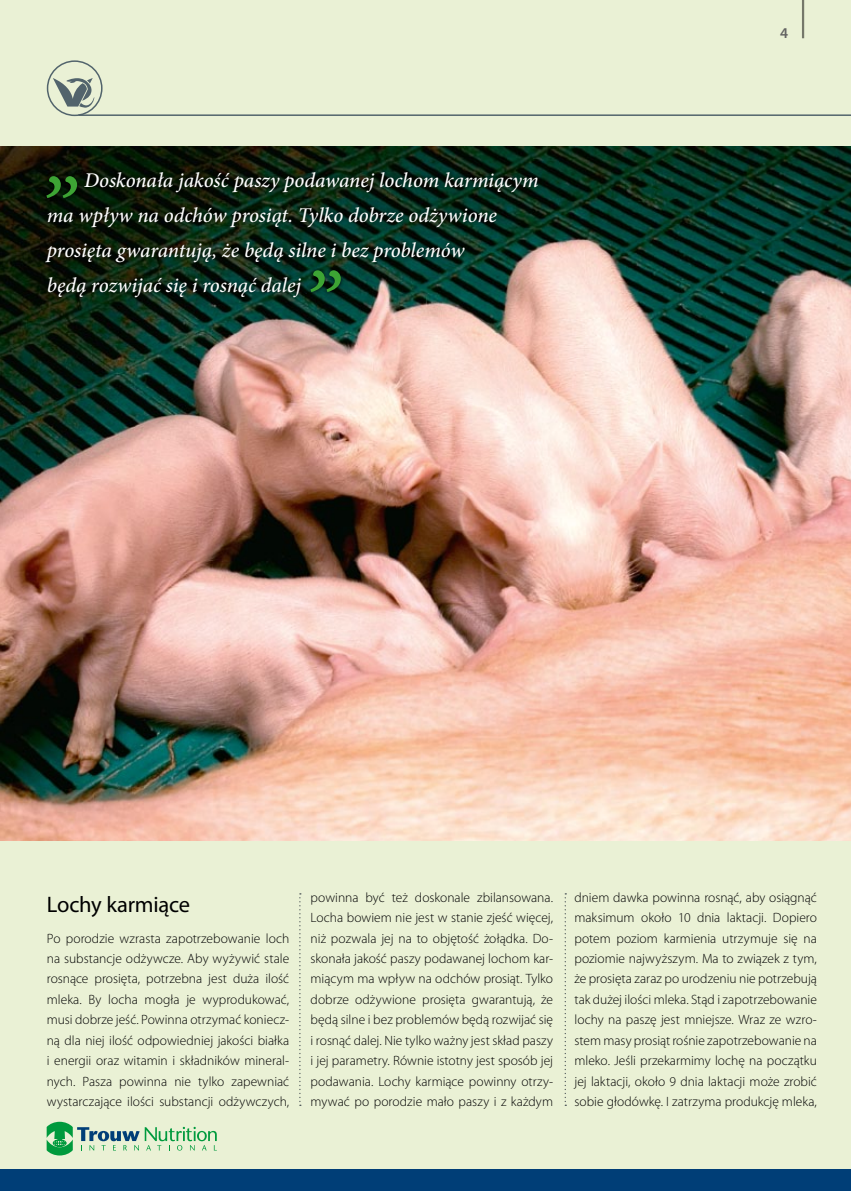
<style>
.page{position:relative;width:851px;height:1191px;background:#fff}
.page>*{position:absolute;margin:0;border:0;box-sizing:border-box;transform-origin:0 0}
.t1{font:italic 500 91.5px "Minion Pro";color:#3da434}
.t2{font:22.5px "Myriad Pro";letter-spacing:-.01em;color:#000}
.t3{font:italic 500 21px/35.2px "Minion Pro";letter-spacing:-.005em;color:#fff}
.t4{font:600 15px "Myriad Pro";color:#636362}
.t5{font:300 13.5px/20.4px "Myriad Pro";letter-spacing:.005em;color:#000;text-align:justify}
</style>
<div class="page">
<hr style="left:850px;top:0;width:1px;height:1191px;background:#eaf1d5">
<div style="left:0;top:0;width:850px;height:1191px;background:#eaf1d5"></div>
<svg style="left:850px;top:1169px;width:1px;height:22px"></svg>
<div style="left:0;top:1169px;width:850px;height:22px;background:#003e77"></div>
<hr style="left:801px;top:0;width:3px;height:38px;background:#000">
<svg style="left:47px;top:1121px;width:170px;height:34px"></svg>
<hr style="left:78px;top:114px;width:772px;height:2px;background:#52646c">
<div style="left:47px;top:60px;width:55px;height:56px;border:2px solid #52646c;border-radius:50%"></div>
<svg style="left:53px;top:78px;width:41px;height:30px"></svg>
<svg style="left:564px;top:893px;width:2px;height:213px"></svg>
<svg style="left:299px;top:893px;width:2px;height:213px"></svg>
<img style="left:0;top:146px;width:850px;height:694px">
<div style="left:41px;top:167px;width:501px;height:135px;background:#000;opacity:.87"></div>
<h3 class="t3" style="left:47px;top:162px;width:493px;text-indent:37px">Doskonała jakość paszy podawanej lochom karmiącym ma wpływ na odchów prosiąt. Tylko dobrze odżywione prosięta gwarantują, że będą silne i bez problemów<br>będą rozwijać się i rosnąć dalej</h3>
<h1 class="t1" style="left:47px;top:96px;width:39px">„</h1>
<h1 class="t1" style="left:301px;top:243px;width:38px">”</h1>
<p class="t4" style="left:780px;top:23px;width:10px">4</p>
<h2 class="t2" style="left:47px;top:890px;width:145px">Lochy karmiące</h2>
<p class="t5" style="left:47px;top:927px;width:244px">Po porodzie wzrasta zapotrzebowanie loch na substancje odżywcze. Aby wyżywić stale rosnące prosięta, potrzebna jest duża ilość mleka. By locha mogła je wyprodukować, musi dobrze jeść. Powinna otrzymać koniecz&shy;ną dla niej ilość odpowiedniej jakości białka i energii oraz witamin i składników mineral&shy;nych. Pasza powinna nie tylko zapewniać wystarczające ilości substancji odżywczych,</p>
<p class="t5" style="left:310px;top:887px;width:244px">powinna być też doskonale zbilansowana.<br>Locha bowiem nie jest w stanie zjeść więcej, niż pozwala jej na to objętość żołądka. Do&shy;skonała jakość paszy podawanej lochom kar&shy;miącym ma wpływ na odchów prosiąt. Tylko dobrze odżywione prosięta gwarantują, że będą silne i bez problemów będą rozwijać się i rosnąć dalej. Nie tylko ważny jest skład paszy i jej parametry. Równie istotny jest sposób jej podawania. Lochy karmiące powinny otrzy&shy;mywać po porodzie mało paszy i z każdym</p>
<p class="t5" style="left:574px;top:887px;width:244px">dniem dawka powinna rosnąć, aby osiągnąć maksimum około 10 dnia laktacji. Dopiero potem poziom karmienia utrzymuje się na poziomie najwyższym. Ma to związek z tym, że prosięta zaraz po urodzeniu nie potrzebują tak dużej ilości mleka. Stąd i zapotrzebowanie lochy na paszę jest mniejsze. Wraz ze wzro&shy;stem masy prosiąt rośnie zapotrzebowanie na mleko. Jeśli przekarmimy lochę na początku jej laktacji, około 9 dnia laktacji może zrobić sobie głodówkę. I zatrzyma produkcję mleka,</p>
</div>
